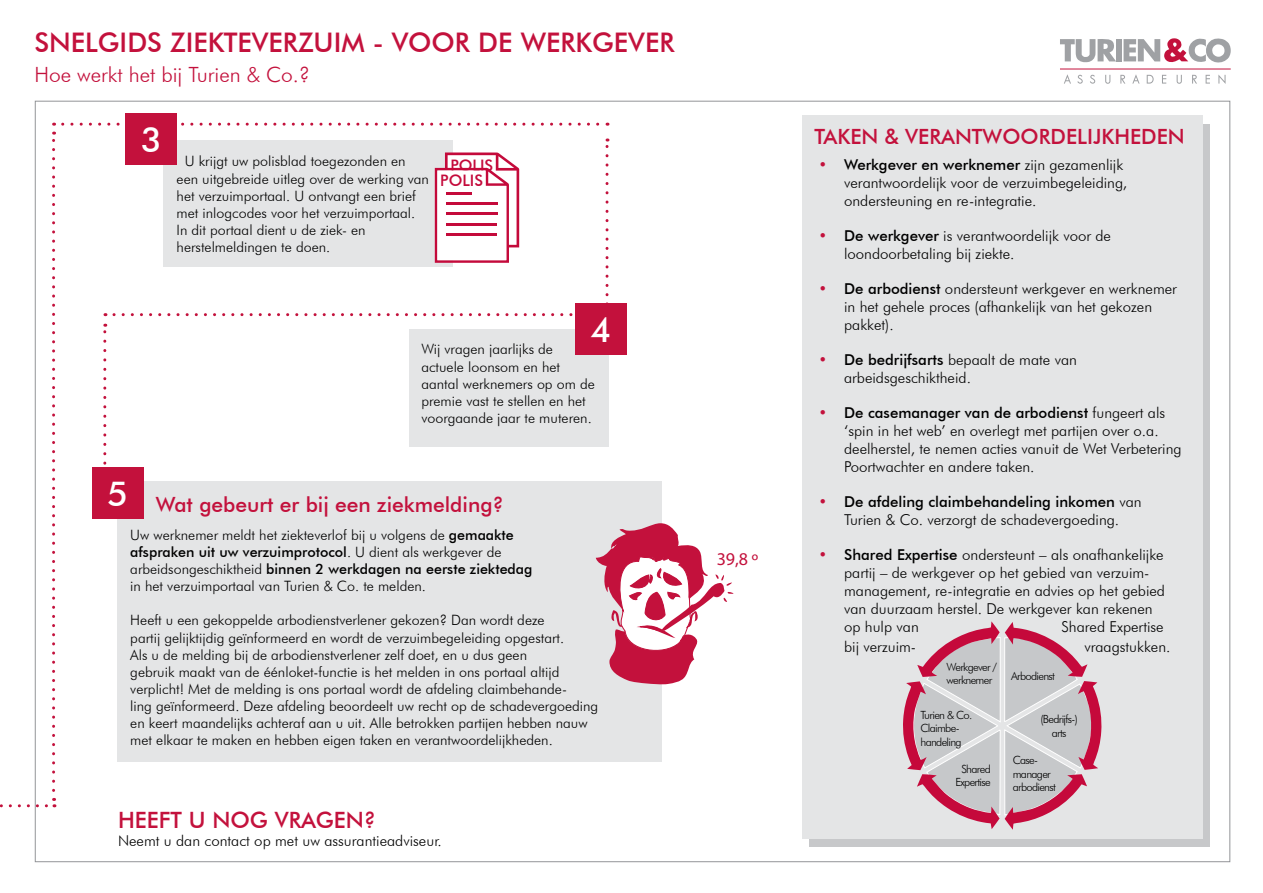
<style>
.page{position:relative;width:1263px;height:893px;background:#fff}
.page>*{position:absolute;margin:0;border:0;box-sizing:border-box;transform-origin:0 0}
.t1{font:500 34.5px "Futura BT";color:#fff}
.t2{font:500 27px "Futura BT";color:#c3113c}
.t3{font:500 22.5px "Futura BT";color:#c3113c}
.t4{font:500 21px "Futura BT";color:#c3113c}
.t5{font:300 21px "Futura BT";color:#c3113c}
.t6{font:18px "Myriad Pro";color:#c3113c}
.t7{font:500 15.9px/15px "Futura BT";color:#c40a3b}
.t8{font:300 15px/18px "Futura BT";color:#000}
.t9{font:300 14.25px/17.1px "Futura BT";color:#000}
.t10{font:300 11.25px/13.5px "Futura BT";letter-spacing:-.06em;color:#000}
.s1{font-weight:500}
.s2{font-weight:500;color:#c3113c}
</style>
<div class="page">
<div style="left:1116px;top:39px;width:5px;height:22px;background:#9fa1a4"></div>
<svg style="left:1123px;top:38px;width:108px;height:25px"></svg>
<svg style="left:1060px;top:39px;width:56px;height:24px"></svg>
<svg style="left:1064px;top:74px;width:7px;height:10px"></svg>
<svg style="left:1077px;top:75px;width:6px;height:9px"></svg>
<svg style="left:1090px;top:75px;width:5px;height:9px"></svg>
<svg style="left:1105px;top:75px;width:5px;height:9px"></svg>
<svg style="left:1120px;top:75px;width:5px;height:9px"></svg>
<svg style="left:1132px;top:74px;width:7px;height:10px"></svg>
<svg style="left:1147px;top:75px;width:6px;height:9px"></svg>
<svg style="left:1162px;top:75px;width:4px;height:9px"></svg>
<svg style="left:1176px;top:75px;width:6px;height:9px"></svg>
<svg style="left:1192px;top:75px;width:5px;height:9px"></svg>
<svg style="left:1205px;top:75px;width:5px;height:9px"></svg>
<svg style="left:1218px;top:75px;width:7px;height:9px"></svg>
<hr style="left:1060px;top:69px;width:171px;height:1px;background:#c3113c">
<div style="left:809px;top:124px;width:401px;height:722px;background:#c7c8ca"></div>
<div style="left:801px;top:115px;width:401px;height:724px;background:#e4e5e6"></div>
<div style="left:164px;top:141px;width:289px;height:126px;background:#e4e5e6"></div>
<div style="left:409px;top:329px;width:199px;height:117px;background:#e4e5e6"></div>
<div style="left:118px;top:481px;width:544px;height:281px;background:#e4e5e6"></div>
<svg style="left:63px;top:123px;width:545px;height:3px"></svg>
<svg style="left:114px;top:313px;width:459px;height:3px"></svg>
<svg style="left:0;top:798px;width:55px;height:9px"></svg>
<svg style="left:52px;top:132px;width:3px;height:658px"></svg>
<svg style="left:605px;top:138px;width:3px;height:165px"></svg>
<svg style="left:103px;top:324px;width:3px;height:141px"></svg>
<div style="left:92px;top:467px;width:51px;height:51px;background:#c3113c"></div>
<svg style="left:596px;top:523px;width:138px;height:162px"></svg>
<div style="left:126px;top:113px;width:51px;height:51px;background:#c3113c"></div>
<div style="left:575px;top:303px;width:51px;height:51px;background:#c3113c"></div>
<svg style="left:435px;top:152px;width:84px;height:111px"></svg>
<hr style="left:446px;top:202px;width:51px;height:3px;background:#c40a3b">
<hr style="left:446px;top:213px;width:51px;height:2px;background:#c40a3b">
<hr style="left:446px;top:223px;width:51px;height:2px;background:#c40a3b">
<hr style="left:446px;top:233px;width:51px;height:3px;background:#c40a3b">
<hr style="left:446px;top:192px;width:26px;height:3px;background:#c40a3b">
<svg style="left:903px;top:621px;width:199px;height:209px"></svg>
<h2 class="t2" style="left:34px;top:26px;width:642px">SNELGIDS ZIEKTEVERZUIM - VOOR DE WERKGEVER</h2>
<h3 class="t5" style="left:34px;top:62px;width:277px">Hoe werkt het bij Turien &amp; Co.?</h3>
<h1 class="t1" style="left:141px;top:119px;width:22px">3</h1>
<p class="t9" style="left:177px;top:153px;width:254px;text-indent:8px">U krijgt uw polisblad toegezonden en een uitgebreide uitleg over de werking van het verzuimportaal. U ontvangt een brief met inlogcodes voor het verzuimportaal.<br>In dit portaal dient u de ziek- en herstelmeldingen te doen.</p>
<p class="t7" style="left:440px;top:158px;width:55px;text-indent:10px">POLIS<br>POLIS</p>
<h1 class="t1" style="left:590px;top:309px;width:22px">4</h1>
<p class="t9" style="left:421px;top:341px;width:175px">Wij vragen jaarlijks de actuele loonsom en het aantal werknemers op om de premie vast te stellen en het voorgaande jaar te muteren.</p>
<h1 class="t1" style="left:107px;top:473px;width:22px">5</h1>
<h3 class="t4" style="left:156px;top:492px;width:350px">Wat gebeurt er bij een ziekmelding?</h3>
<p class="t9" style="left:130px;top:526px;width:404px">Uw werknemer meldt het ziekteverlof bij u volgens de <span class="s1">gemaakte afspraken uit uw verzuimprotocol</span>. U dient als werkgever de arbeidsongeschiktheid <span class="s1">binnen 2 werkdagen na eerste ziektedag </span>in het verzuimportaal van Turien &amp; Co. te melden.</p>
<p class="t9" style="left:130px;top:612px;width:469px">Heeft u een gekoppelde arbodienstverlener gekozen? Dan wordt deze<br>partij gelijktijdig geïnformeerd en wordt de verzuimbegeleiding opgestart.<br>Als u de melding bij de arbodienstverlener zelf doet, en u dus geen<br>gebruik maakt van de éénloket-functie is het melden in ons portaal altijd verplicht! Met de melding is ons portaal wordt de afdeling claimbehande-<br>ling geïnformeerd. Deze afdeling beoordeelt uw recht op de schadevergoeding en keert maandelijks achteraf aan u uit. Alle betrokken partijen hebben nauw met elkaar te maken en hebben eigen taken en verantwoordelijkheden.</p>
<h3 class="t3" style="left:118px;top:806px;width:260px">HEEFT U NOG VRAGEN?</h3>
<p class="t8" style="left:118px;top:831px;width:325px">Neemt u dan contact op met uw assurantieadviseur.</p>
<p class="t6" style="left:717px;top:547px;width:43px">39,8 º</p>
<h3 class="t4" style="left:814px;top:124px;width:372px">TAKEN &amp; VERANTWOORDELIJKHEDEN</h3>
<p class="t8" style="left:844px;top:156px;width:285px;text-indent:-26px"><span class="s2">•</span> <span class="s1">Werkgever en werknemer</span> zijn gezamenlijk verantwoordelijk voor de verzuimbegeleiding, ondersteuning en re-integratie.</p>
<p class="t8" style="left:844px;top:227px;width:268px;text-indent:-26px"><span class="s2">•</span> <span class="s1">De werkgever</span> is verantwoordelijk voor de loondoorbetaling bij ziekte.</p>
<p class="t8" style="left:844px;top:280px;width:334px;text-indent:-26px"><span class="s2">•</span> <span class="s1">De arbodienst</span> ondersteunt werkgever en werknemer in het gehele proces (afhankelijk van het gekozen pakket).</p>
<p class="t8" style="left:844px;top:351px;width:234px;text-indent:-26px"><span class="s2">•</span> <span class="s1">De bedrijfsarts</span> bepaalt de mate van arbeidsgeschiktheid.</p>
<p class="t8" style="left:844px;top:404px;width:339px;text-indent:-26px"><span class="s2">•</span> <span class="s1">De casemanager van de arbodienst</span> fungeert als ‘spin in het web’ en overlegt met partijen over o.a. deelherstel, te nemen acties vanuit de Wet Verbetering Poortwachter en andere taken.</p>
<p class="t8" style="left:819px;top:493px;width:325px;text-align:center"><span class="s2">•</span> <span class="s1">De afdeling claimbehandeling inkomen</span> van<br>Turien &amp; Co. verzorgt de schadevergoeding.</p>
<p class="t8" style="left:844px;top:546px;width:322px;text-indent:-26px"><span class="s2">•</span> <span class="s1">Shared Expertise</span> ondersteunt – als onafhankelijke partij – de werkgever op het gebied van verzuim&shy;management, re-integratie en advies op het gebied van duurzaam herstel. De werkgever kan rekenen op hulp van</p>
<p class="t8" style="left:1061px;top:618px;width:104px">Shared Expertise</p>
<p class="t8" style="left:844px;top:638px;width:74px">bij verzuim-</p>
<p class="t8" style="left:1084px;top:638px;width:88px">vraagstukken.</p>
<p class="t10" style="left:947px;top:660px;width:52px">Werkgever / werknemer</p>
<p class="t10" style="left:1011px;top:669px;width:45px">Arbodienst</p>
<p class="t10" style="left:1040px;top:712px;width:39px;text-align:center">(Bedrijfs-) arts</p>
<p class="t10" style="left:1013px;top:753px;width:45px">Case&shy;manager arbodienst</p>
<p class="t10" style="left:920px;top:708px;width:53px">Turien &amp; Co.<br>Claimbe&shy;handeling</p>
<p class="t10" style="left:955px;top:762px;width:37px;text-align:center">Shared<br>Expertise</p>
</div>
